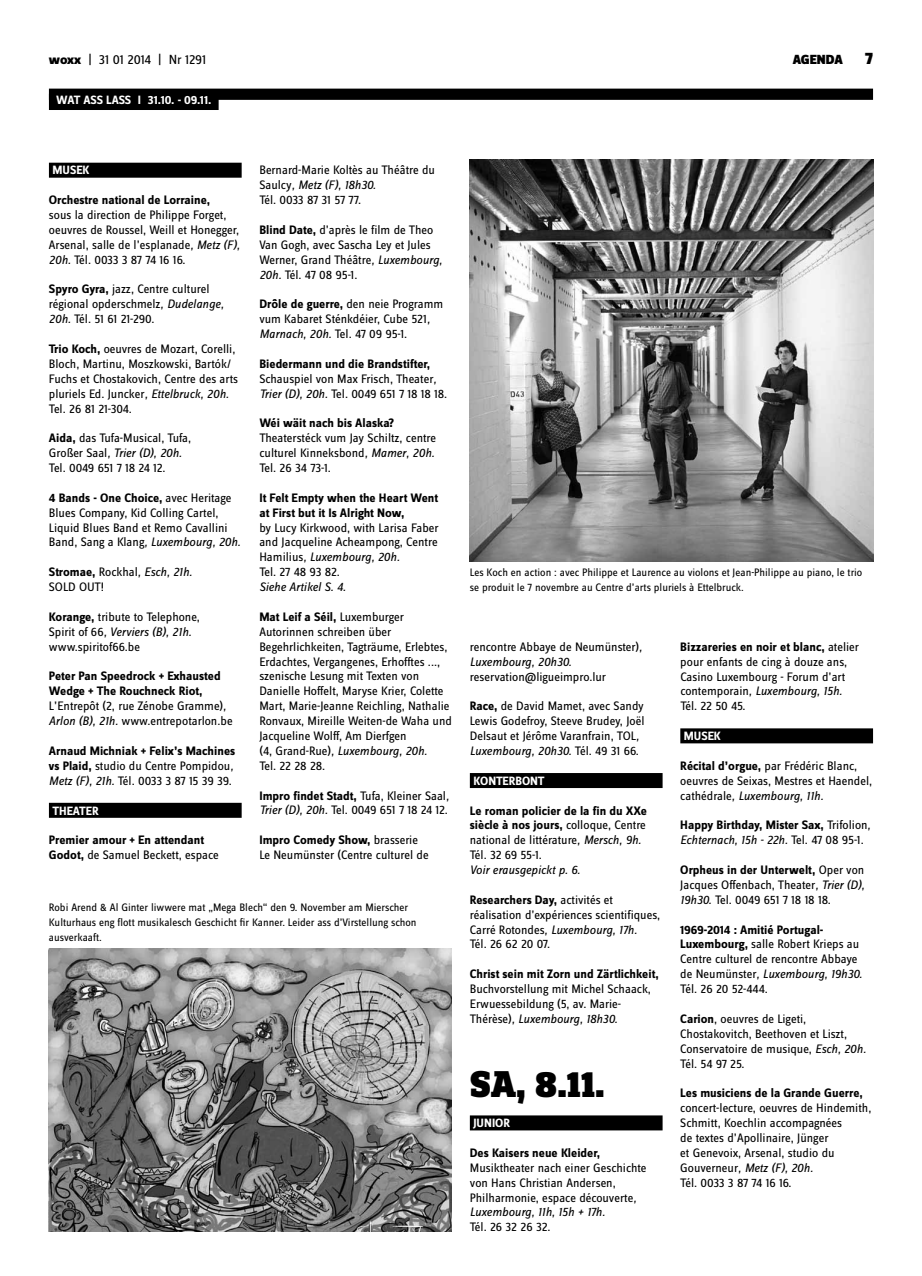
<style>
.page{position:relative;width:922px;height:1276px;background:#fff}
.page>*{position:absolute;margin:0;border:0;box-sizing:border-box;transform-origin:0 0}
.t1{font:900 38.75px "Zine Slab Dis";color:#000}
.t2{font:900 17.5px "Zine Sans Dis";color:#000}
.t3{font:13.75px "Zine Sans Dis";letter-spacing:-.01em;color:#000}
.t4{font:900 13.75px "Zine Sans Dis";color:#000}
.t5{font:12.75px/14.9px "Zine Sans Dis";color:#000}
.t6{font:700 12.75px/14.9px "Zine Sans Dis";color:#000}
.t7{font:12.75px/14.9px "Zine Sans Dis";letter-spacing:-.02em;color:#000}
.t8{font:italic 12.75px "Zine Sans Dis";color:#000}
.t9{font:700 12.5px "Zine Sans Dis";color:#fff}
.t10{font:11.25px/14.9px "Zine Sans Dis";color:#000}
.s1{font-weight:800}
.s2{font-style:italic}
.s3{font-weight:700}
.s4{font-weight:400}
.s5{font-weight:400;font-style:italic}
</style>
<div class="page">
<div style="left:680px;top:728px;width:192px;height:15px;background:#000"></div>
<div style="left:49px;top:89px;width:823px;height:11px;background:#000"></div>
<div style="left:49px;top:94px;width:169px;height:16px;background:#000"></div>
<div style="left:49px;top:163px;width:192px;height:15px;background:#000"></div>
<div style="left:49px;top:803px;width:192px;height:15px;background:#000"></div>
<div style="left:469px;top:773px;width:193px;height:15px;background:#000"></div>
<div style="left:469px;top:1115px;width:193px;height:15px;background:#000"></div>
<img style="left:49px;top:948px;width:402px;height:283px">
<img style="left:469px;top:159px;width:403px;height:402px">
<p class="t3" style="left:49px;top:53px;width:159px"><span class="s1">woxx</span> | 31 01 2014 | Nr 1291</p>
<p class="t4" style="left:792px;top:53px;width:52px">AGENDA</p>
<h2 class="t2" style="left:865px;top:49px;width:9px">7</h2>
<p class="t9" style="left:56px;top:93px;width:69px">WAT ASS LASSI</p>
<p class="t9" style="left:148px;top:93px;width:65px">31.10. - 09.11.</p>
<p class="t9" style="left:52px;top:164px;width:38px">musek</p>
<p class="t6" style="left:49px;top:193px;width:163px">Orchestre national de Lorraine,</p>
<p class="t5" style="left:49px;top:208px;width:192px">sous la direction de Philippe Forget, oeuvres de Roussel, Weill et Honegger, Arsenal, salle de l’esplanade<span class="s2">, Metz (F), 20h.</span> Tél. 0033 3 87 74 16 16.</p>
<p class="t5" style="left:49px;top:282px;width:176px"><span class="s3">Spyro Gyra,</span> jazz, Centre culturel régional opderschmelz<span class="s2">, Dudelange,<br>20h.</span> Tél. 51 61 21-290.</p>
<p class="t5" style="left:49px;top:342px;width:190px"><span class="s3">Trio Koch,</span> oeuvres de Mozart, Corelli, Bloch, Martinu, Moszkowski, Bartók/ Fuchs et Chostakovich, Centre des arts pluriels Ed. Juncker<span class="s2">, Ettelbruck, 20h.<br></span>Tel. 26 81 21-304.</p>
<p class="t5" style="left:49px;top:431px;width:144px"><span class="s3">Aida,</span> das Tufa-Musical, Tufa,<br>Großer Saal<span class="s2">, Trier (D), 20h.<br></span>Tel. 0049 651 7 18 24 12.</p>
<p class="t5" style="left:49px;top:491px;width:193px"><span class="s3">4 Bands - One Choice,</span> avec Heritage Blues Company, Kid Colling Cartel, Liquid Blues Band et Remo Cavallini Band, Sang a Klang<span class="s2">, Luxembourg, 20h.</span></p>
<p class="t5" style="left:49px;top:565px;width:145px"><span class="s3">Stromae,</span> Rockhal<span class="s2">, Esch, 21h.<br></span>SOLD OUT!</p>
<p class="t5" style="left:49px;top:610px;width:152px"><span class="s3">Korange,</span> tribute to Telephone,<br>Spirit of 66<span class="s2">, Verviers (B), 21h. </span>www.spiritof66.be</p>
<p class="t6" style="left:49px;top:669px;width:185px">Peter Pan Speedrock + Exhausted Wedge + The Rouchneck Riot, <span class="s4">L’Entrepôt (2, rue Zénobe Gramme)</span><span class="s5">, Arlon (B), 21h.</span> <span class="s4">www.entrepotarlon.be</span></p>
<p class="t5" style="left:49px;top:744px;width:188px"><span class="s3">Arnaud Michniak + Felix’s Machines vs Plaid,</span> studio du Centre Pompidou<span class="s2">,<br>Metz (F), 21h.</span> Tél. 0033 3 87 15 39 39.</p>
<p class="t9" style="left:52px;top:803px;width:46px">th eater</p>
<p class="t6" style="left:49px;top:833px;width:171px">Premier amour + En attendant<br>Godot, <span class="s4">de Samuel Beckett, espace</span></p>
<p class="t5" style="left:259px;top:163px;width:177px">Bernard-Marie Koltès au Théâtre du<br>Saulcy<span class="s2">, Metz (F), 18h30.<br></span>Tél. 0033 87 31 57 77.</p>
<p class="t5" style="left:259px;top:223px;width:184px"><span class="s3">Blind Date,</span> d’après le film de Theo<br>Van Gogh, avec Sascha Ley et Jules<br>Werner, Grand Théâtre<span class="s2">, Luxembourg,<br>20h.</span> Tél. 47 08 95-1.</p>
<p class="t5" style="left:259px;top:297px;width:185px"><span class="s3">Drôle de guerre,</span> den neie Programm vum Kabaret Sténkdéier, Cube 521<span class="s2">,<br>Marnach, 20h.</span> Tel. 47 09 95-1.</p>
<p class="t5" style="left:259px;top:357px;width:189px"><span class="s3">Biedermann und die Brandstifter,<br></span>Schauspiel von Max Frisch, Theater<span class="s2">,<br>Trier (D), 20h.</span> Tel. 0049 651 7 18 18 18.</p>
<p class="t6" style="left:259px;top:416px;width:136px">Wéi wäit nach bis Alaska?</p>
<p class="t5" style="left:259px;top:431px;width:178px">Theaterstéck vum Jay Schiltz, centre culturel Kinneksbond<span class="s2">, Mamer, 20h.<br></span>Tel. 26 34 73-1.</p>
<p class="t6" style="left:259px;top:491px;width:180px">It Felt Empty when the Heart Went at First but it Is Alright Now,</p>
<p class="t5" style="left:259px;top:521px;width:181px">by Lucy Kirkwood, with Larisa Faber and Jacqueline Acheampong, Centre<br>Hamilius<span class="s2">, Luxembourg, 20h.<br></span>Tel. 27 48 93 82.</p>
<p class="t8" style="left:259px;top:580px;width:88px">Siehe Artikel S. 4.</p>
<p class="t5" style="left:259px;top:610px;width:194px"><span class="s3">Mat Leif a Séil,</span> Luxemburger Autorinnen schreiben über Begehrlichkeiten, Tagträume, Erlebtes, Erdachtes, Vergangenes, Erhofftes ..., szenische Lesung mit Texten von Danielle Hoffelt, Maryse Krier, Colette Mart, Marie-Jeanne Reichling, Nathalie Ronvaux, Mireille Weiten-de Waha und Jacqueline Wolff, Am Dierfgen<br>(4, Grand-Rue)<span class="s2">, Luxembourg, 20h.<br></span>Tel. 22 28 28.</p>
<p class="t7" style="left:259px;top:788px;width:191px"><span class="s3">Impro findet Stadt,</span> Tufa, Kleiner Saal<span class="s2">,<br>Trier (D), 20h.</span> Tel. 0049 651 7 18 24 12.</p>
<p class="t5" style="left:259px;top:833px;width:171px"><span class="s3">Impro Comedy Show,</span> brasserie<br>Le Neumünster (Centre culturel de</p>
<p class="t10" style="left:49px;top:900px;width:369px">Robi Arend &amp; Al Ginter liwwere mat „Mega Blech“ den 9. November am Mierscher<br>Kulturhaus eng flott musikalesch Geschicht fir Kanner. Leider ass d’Virstellung schon ausverkaaft.</p>
<p class="t10" style="left:469px;top:565px;width:394px">Les Koch en action : avec Philippe et Laurence au violons et Jean-Philippe au piano, le trio se produit le 7 novembre au Centre d’arts pluriels à Ettelbruck.</p>
<p class="t5" style="left:469px;top:640px;width:174px">rencontre Abbaye de Neumünster)<span class="s2">,<br>Luxembourg, 20h30.</span></p>
<p class="t5" style="left:469px;top:669px;width:138px">reservation@ligueimpro.lur</p>
<p class="t5" style="left:469px;top:699px;width:176px"><span class="s3">Race,</span> de David Mamet, avec Sandy Lewis Godefroy, Steeve Brudey, Joël Delsaut et Jérôme Varanfrain, TOL<span class="s2">, Luxembourg, 20h30.</span> Tél. 49 31 66.</p>
<p class="t9" style="left:473px;top:774px;width:70px">konterbont</p>
<p class="t5" style="left:469px;top:803px;width:178px"><span class="s3">Le roman policier de la fin du XXe siècle à nos jours,</span> colloque, Centre national de littérature<span class="s2">, Mersch, 9h.<br></span>Tél. 32 69 55-1.</p>
<p class="t8" style="left:469px;top:863px;width:112px">Voir erausgepickt p. 6.</p>
<p class="t5" style="left:469px;top:893px;width:192px"><span class="s3">Researchers Day,</span> activités et réalisation d’expériences scientifiques,<br>Carré Rotondes<span class="s2">, Luxembourg, 17h.<br></span>Tél. 26 62 20 07.</p>
<p class="t6" style="left:469px;top:967px;width:190px">Christ sein mit Zorn und Zärtlichkeit,</p>
<p class="t5" style="left:469px;top:982px;width:182px">Buchvorstellung mit Michel Schaack,<br>Erwuessebildung (5, av. Marie-<br>Thérèse)<span class="s2">, Luxembourg, 18h30.</span></p>
<h1 class="t1" style="left:469px;top:1064px;width:136px">Sa, 8.11.</h1>
<p class="t9" style="left:473px;top:1116px;width:36px">junior</p>
<p class="t6" style="left:469px;top:1146px;width:132px">Des Kaisers neue Kleider,</p>
<p class="t5" style="left:469px;top:1161px;width:178px">Musiktheater nach einer Geschichte von Hans Christian Andersen,<br>Philharmonie, espace découverte<span class="s2">,<br>Luxembourg, 11h, 15h + 17h.</span></p>
<p class="t5" style="left:469px;top:1220px;width:82px">Tél. 26 32 26 32.</p>
<p class="t5" style="left:680px;top:640px;width:180px"><span class="s3">Bizzareries en noir et blanc,</span> atelier pour enfants de cing à douze ans,<br>Casino Luxembourg - Forum d’art contemporain<span class="s2">, Luxembourg, 15h.<br></span>Tél. 22 50 45.</p>
<p class="t9" style="left:683px;top:729px;width:39px">musek</p>
<p class="t5" style="left:680px;top:759px;width:193px"><span class="s3">Récital d’orgue,</span> par Frédéric Blanc, oeuvres de Seixas, Mestres et Haendel, cathédrale<span class="s2">, Luxembourg, 11h.</span></p>
<p class="t6" style="left:680px;top:818px;width:192px">Happy Birthday, Mister Sax, <span class="s4">Trifolion</span><span class="s5">,<br>Echternach, 15h - 22h.</span> <span class="s4">Tel. 47 08 95-1.</span></p>
<p class="t5" style="left:680px;top:863px;width:186px;text-align:justify"><span class="s3">Orpheus in der Unterwelt,</span> Oper von Jacques Offenbach, Theater<span class="s2">, Trier (D), 19h30.</span> Tel. 0049 651 7 18 18 18.</p>
<p class="t5" style="left:680px;top:922px;width:183px"><span class="s3">1969-2014 : Amitié Portugal-<br>Luxembourg,</span> salle Robert Krieps au<br>Centre culturel de rencontre Abbaye de Neumünster<span class="s2">, Luxembourg, 19h30.<br></span>Tél. 26 20 52-444.</p>
<p class="t5" style="left:680px;top:1012px;width:187px"><span class="s3">Carion</span>, oeuvres de Ligeti,<br>Chostakovitch, Beethoven et Liszt,<br>Conservatoire de musique, <span class="s2">Esch, 20h.<br></span>Tél. 54 97 25.</p>
<p class="t6" style="left:680px;top:1086px;width:184px">Les musiciens de la Grande Guerre,</p>
<p class="t5" style="left:680px;top:1101px;width:192px">concert-lecture, oeuvres de Hindemith,<br>Schmitt, Koechlin accompagnées<br>de textes d’Apollinaire, Jünger<br>et Genevoix, Arsenal, studio du<br>Gouverneur<span class="s2">, Metz (F), 20h.<br></span>Tél. 0033 3 87 74 16 16.</p>
</div>
